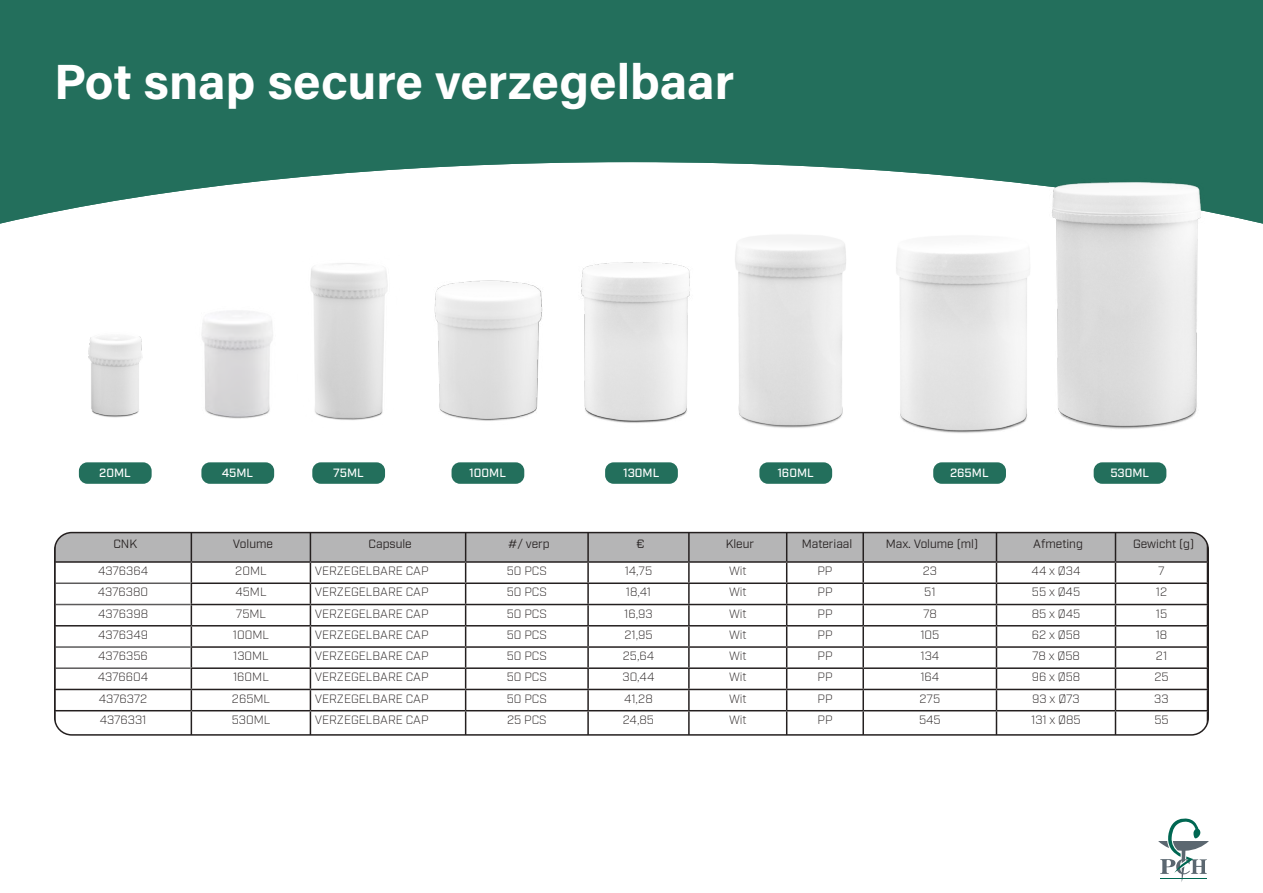
<style>
.page{position:relative;width:1263px;height:893px;background:#fff}
.page>*{position:absolute;margin:0;border:0;box-sizing:border-box;transform-origin:0 0}
.t1{font:700 49.5px "Acumin Pro";color:#fff}
.t2{font:300 12px "Industry";color:#241f1f}
.t3{font:12px "Industry";color:#241f1f}
.t4{font:500 12px "Industry";color:#fff}
</style>
<div class="page">
<svg style="left:1px;top:0;width:1262px;height:224px;background:#428372"></svg>
<svg style="left:1158px;top:818px;width:51px;height:64px"></svg>
<hr style="left:1160px;top:878px;width:47px;height:1px;background:#006752">
<svg style="left:0;top:0;width:1px;height:224px"></svg>
<img style="left:201px;top:311px;width:72px;height:108px">
<img style="left:88px;top:336px;width:55px;height:82px">
<img style="left:434px;top:280px;width:109px;height:141px">
<img style="left:573px;top:180px;width:127px;height:284px">
<img style="left:310px;top:263px;width:78px;height:157px">
<svg style="left:55px;top:533px;width:1153px;height:200px"></svg>
<hr style="left:56px;top:582px;width:135px;height:2px;background:#5c5a5b">
<hr style="left:56px;top:604px;width:135px;height:1px;background:#5c5a5b">
<hr style="left:56px;top:646px;width:135px;height:2px;background:#5c5a5b">
<hr style="left:56px;top:667px;width:135px;height:2px;background:#5c5a5b">
<div style="left:54px;top:532px;width:1155px;height:204px;border:2px solid #241f1f;border-radius:17px"></div>
<div style="left:79px;top:462px;width:73px;height:22px;background:#236f5c;border-radius:9px"></div>
<div style="left:201px;top:462px;width:73px;height:22px;background:#236f5c;border-radius:9px"></div>
<div style="left:312px;top:462px;width:73px;height:22px;background:#236f5c;border-radius:9px"></div>
<div style="left:451px;top:462px;width:73px;height:22px;background:#236f5c;border-radius:9px"></div>
<div style="left:759px;top:462px;width:73px;height:22px;background:#236f5c;border-radius:9px"></div>
<img style="left:885px;top:133px;width:157px;height:351px">
<img style="left:1037px;top:143px;width:177px;height:318px">
<img style="left:724px;top:212px;width:140px;height:216px">
<div style="left:605px;top:462px;width:73px;height:22px;background:#236f5c;border-radius:9px"></div>
<div style="left:933px;top:462px;width:73px;height:22px;background:#236f5c;border-radius:9px"></div>
<div style="left:1094px;top:462px;width:72px;height:22px;background:#236f5c;border-radius:9px"></div>
<h1 class="t1" style="left:54px;top:47px;width:682px">Pot snap secure verzegelbaar</h1>
<h1 class="t1" style="left:54px;top:47px;width:583px">Flacons verre jaune PP28</h1>
<p class="t4" style="left:99px;top:466px;width:33px">20ML</p>
<p class="t4" style="left:222px;top:466px;width:33px">45ML</p>
<p class="t4" style="left:333px;top:466px;width:32px">75ML</p>
<p class="t4" style="left:469px;top:466px;width:38px">100ML</p>
<p class="t4" style="left:623px;top:466px;width:38px">130ML</p>
<p class="t4" style="left:777px;top:466px;width:38px">160ML</p>
<p class="t4" style="left:950px;top:466px;width:40px">265ML</p>
<p class="t4" style="left:1110px;top:466px;width:40px">530ML</p>
<p class="t3" style="left:113px;top:536px;width:25px">CNK</p>
<p class="t3" style="left:233px;top:536px;width:42px">Volume</p>
<p class="t3" style="left:368px;top:536px;width:45px">Capsule</p>
<p class="t3" style="left:508px;top:536px;width:43px">#/ verp</p>
<p class="t3" style="left:637px;top:536px;width:10px">€</p>
<p class="t3" style="left:726px;top:536px;width:30px">Kleur</p>
<p class="t3" style="left:802px;top:536px;width:52px">Materiaal</p>
<p class="t3" style="left:886px;top:536px;width:94px">Max. Volume (ml)</p>
<p class="t3" style="left:1033px;top:536px;width:51px">Afmeting</p>
<p class="t3" style="left:1133px;top:536px;width:63px">Gewicht (g)</p>
<p class="t2" style="left:98px;top:564px;width:52px">4376364</p>
<p class="t2" style="left:235px;top:564px;width:33px">20ML</p>
<p class="t2" style="left:315px;top:564px;width:115px">VERZEGELBARE CAP</p>
<p class="t2" style="left:507px;top:564px;width:42px">50 PCS</p>
<p class="t2" style="left:625px;top:564px;width:29px">14,75</p>
<p class="t2" style="left:729px;top:564px;width:19px">Wit</p>
<p class="t2" style="left:817px;top:564px;width:17px">PP</p>
<p class="t2" style="left:923px;top:564px;width:16px">23</p>
<p class="t2" style="left:1031px;top:564px;width:50px">44 x Ø34</p>
<p class="t2" style="left:1158px;top:564px;width:8px">7</p>
<p class="t2" style="left:98px;top:585px;width:52px">4376380</p>
<p class="t2" style="left:235px;top:585px;width:33px">45ML</p>
<p class="t2" style="left:315px;top:585px;width:115px">VERZEGELBARE CAP</p>
<p class="t2" style="left:507px;top:585px;width:42px">50 PCS</p>
<p class="t2" style="left:626px;top:585px;width:27px">18,41</p>
<p class="t2" style="left:729px;top:585px;width:19px">Wit</p>
<p class="t2" style="left:817px;top:585px;width:17px">PP</p>
<p class="t2" style="left:924px;top:585px;width:13px">51</p>
<p class="t2" style="left:1032px;top:585px;width:50px">55 x Ø45</p>
<p class="t2" style="left:1156px;top:585px;width:13px">12</p>
<p class="t2" style="left:98px;top:606px;width:52px">4376398</p>
<p class="t2" style="left:236px;top:606px;width:32px">75ML</p>
<p class="t2" style="left:315px;top:606px;width:115px">VERZEGELBARE CAP</p>
<p class="t2" style="left:507px;top:606px;width:42px">50 PCS</p>
<p class="t2" style="left:624px;top:606px;width:30px">16,93</p>
<p class="t2" style="left:729px;top:606px;width:19px">Wit</p>
<p class="t2" style="left:817px;top:606px;width:17px">PP</p>
<p class="t2" style="left:923px;top:606px;width:15px">78</p>
<p class="t2" style="left:1032px;top:606px;width:50px">85 x Ø45</p>
<p class="t2" style="left:1156px;top:606px;width:13px">15</p>
<p class="t2" style="left:98px;top:627px;width:52px">4376349</p>
<p class="t2" style="left:233px;top:627px;width:38px">100ML</p>
<p class="t2" style="left:315px;top:627px;width:115px">VERZEGELBARE CAP</p>
<p class="t2" style="left:507px;top:627px;width:42px">50 PCS</p>
<p class="t2" style="left:624px;top:627px;width:30px">21,95</p>
<p class="t2" style="left:729px;top:627px;width:19px">Wit</p>
<p class="t2" style="left:817px;top:627px;width:17px">PP</p>
<p class="t2" style="left:920px;top:627px;width:21px">105</p>
<p class="t2" style="left:1032px;top:627px;width:50px">62 x Ø58</p>
<p class="t2" style="left:1156px;top:627px;width:13px">18</p>
<p class="t2" style="left:98px;top:649px;width:51px">4376356</p>
<p class="t2" style="left:233px;top:649px;width:37px">130ML</p>
<p class="t2" style="left:315px;top:649px;width:115px">VERZEGELBARE CAP</p>
<p class="t2" style="left:507px;top:649px;width:42px">50 PCS</p>
<p class="t2" style="left:623px;top:649px;width:33px">25,64</p>
<p class="t2" style="left:729px;top:649px;width:19px">Wit</p>
<p class="t2" style="left:817px;top:649px;width:17px">PP</p>
<p class="t2" style="left:920px;top:649px;width:20px">134</p>
<p class="t2" style="left:1032px;top:649px;width:49px">78 x Ø58</p>
<p class="t2" style="left:1156px;top:649px;width:13px">21</p>
<p class="t2" style="left:98px;top:670px;width:52px">4376604</p>
<p class="t2" style="left:233px;top:670px;width:37px">160ML</p>
<p class="t2" style="left:315px;top:670px;width:115px">VERZEGELBARE CAP</p>
<p class="t2" style="left:507px;top:670px;width:42px">50 PCS</p>
<p class="t2" style="left:622px;top:670px;width:33px">30,44</p>
<p class="t2" style="left:729px;top:670px;width:19px">Wit</p>
<p class="t2" style="left:817px;top:670px;width:17px">PP</p>
<p class="t2" style="left:920px;top:670px;width:20px">164</p>
<p class="t2" style="left:1032px;top:670px;width:50px">96 x Ø58</p>
<p class="t2" style="left:1154px;top:670px;width:16px">25</p>
<p class="t2" style="left:99px;top:691px;width:50px">4376372</p>
<p class="t2" style="left:232px;top:691px;width:40px">265ML</p>
<p class="t2" style="left:315px;top:691px;width:115px">VERZEGELBARE CAP</p>
<p class="t2" style="left:507px;top:691px;width:42px">50 PCS</p>
<p class="t2" style="left:624px;top:691px;width:30px">41,28</p>
<p class="t2" style="left:729px;top:691px;width:19px">Wit</p>
<p class="t2" style="left:817px;top:691px;width:17px">PP</p>
<p class="t2" style="left:919px;top:691px;width:22px">275</p>
<p class="t2" style="left:1032px;top:691px;width:49px">93 x Ø73</p>
<p class="t2" style="left:1154px;top:691px;width:16px">33</p>
<p class="t2" style="left:100px;top:712px;width:48px">4376331</p>
<p class="t2" style="left:232px;top:712px;width:40px">530ML</p>
<p class="t2" style="left:315px;top:712px;width:115px">VERZEGELBARE CAP</p>
<p class="t2" style="left:507px;top:712px;width:41px">25 PCS</p>
<p class="t2" style="left:623px;top:712px;width:33px">24,85</p>
<p class="t2" style="left:729px;top:712px;width:19px">Wit</p>
<p class="t2" style="left:817px;top:712px;width:17px">PP</p>
<p class="t2" style="left:919px;top:712px;width:23px">545</p>
<p class="t2" style="left:1031px;top:712px;width:51px">131 x Ø85</p>
<p class="t2" style="left:1154px;top:712px;width:16px">55</p>
</div>
